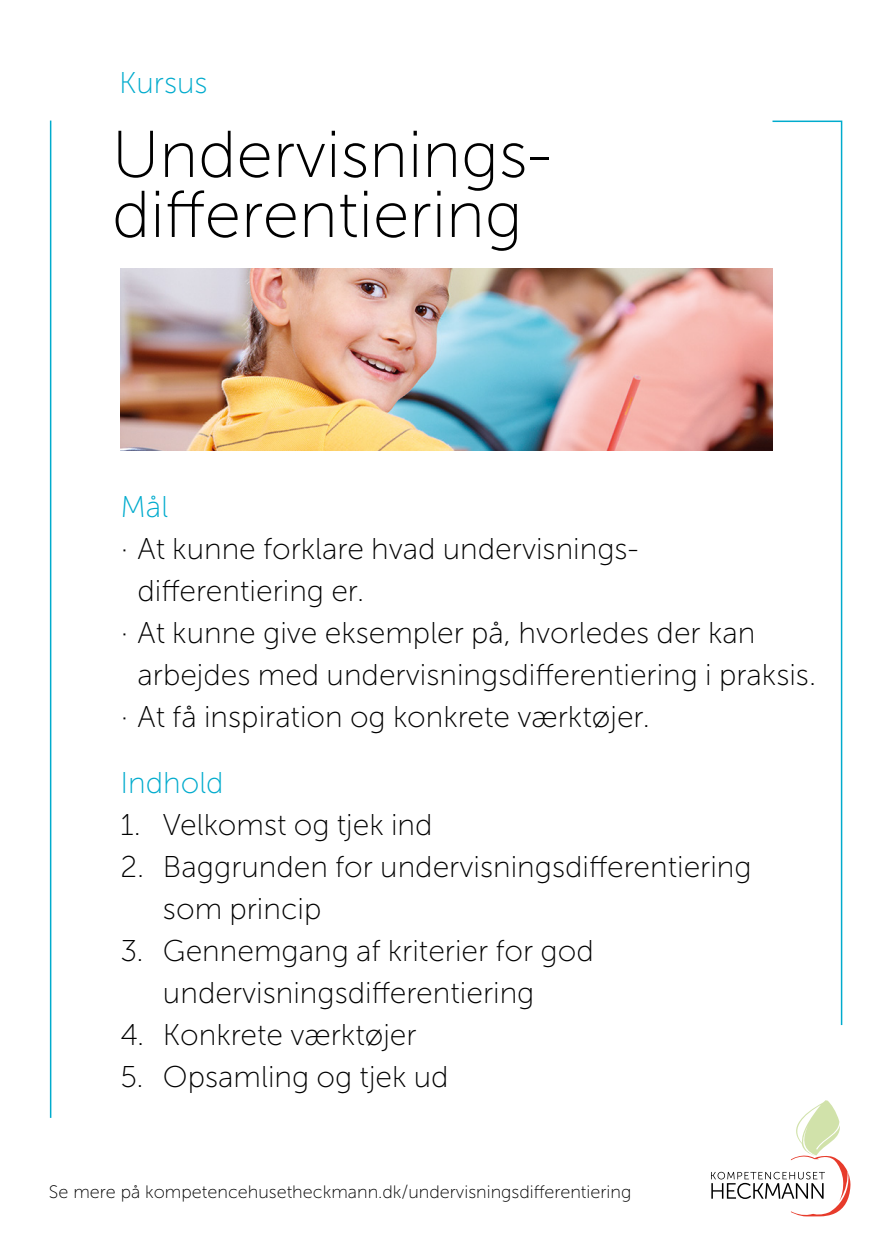
<style>
.page{position:relative;width:893px;height:1259px;background:#fff}
.page>*{position:absolute;margin:0;border:0;box-sizing:border-box;transform-origin:0 0}
.t1{font:66px "Museo Sans 100";color:#000}
.Brød_m_indryk{font:30px "Museo Sans 100";color:#000}
.Brød_m_indryk-2{font:30px "Museo Sans 100";color:#00abcd}
.Brød{font:30px "Museo Sans 100";color:#00abcd}
.t2{font:18px "Museo Sans 100";color:#000}
</style>
<div class="page">
<svg style="left:771px;top:120px;width:72px;height:906px"></svg>
<hr style="left:50px;top:121px;width:1px;height:997px;background:#00abcd">
<img style="left:120px;top:268px;width:652px;height:182px">
<svg style="left:711px;top:1100px;width:139px;height:116px"></svg>
<p class="Brød" style="left:119px;top:67px;width:90px">Kursus</p>
<p class="t1" style="left:112px;top:119px;width:441px">Undervisnings-</p>
<p class="t1" style="left:112px;top:179px;width:412px">differentiering</p>
<p class="Brød_m_indryk-2" style="left:120px;top:490px;width:49px">Mål</p>
<p class="Brød_m_indryk" style="left:120px;top:532px;width:519px">· At kunne forklare hvad undervisnings-</p>
<p class="Brød_m_indryk" style="left:137px;top:574px;width:228px">differentiering er.</p>
<p class="Brød_m_indryk" style="left:120px;top:616px;width:636px">· At kunne give eksempler på, hvorledes der kan</p>
<p class="Brød_m_indryk" style="left:137px;top:658px;width:680px">arbejdes med undervisningsdifferentiering i praksis.</p>
<p class="Brød_m_indryk" style="left:120px;top:700px;width:531px">· At få inspiration og konkrete værktøjer.</p>
<p class="Brød_m_indryk-2" style="left:120px;top:766px;width:105px">Indhold</p>
<p class="Brød_m_indryk" style="left:120px;top:808px;width:314px">1. Velkomst og tjek ind</p>
<p class="Brød_m_indryk" style="left:120px;top:850px;width:633px">2. Baggrunden for undervisningsdifferentiering</p>
<p class="Brød_m_indryk" style="left:163px;top:892px;width:160px">som princip</p>
<p class="Brød_m_indryk" style="left:120px;top:934px;width:475px">3. Gennemgang af kriterier for god</p>
<p class="Brød_m_indryk" style="left:163px;top:976px;width:373px">undervisningsdifferentiering</p>
<p class="Brød_m_indryk" style="left:120px;top:1018px;width:298px">4. Konkrete værktøjer</p>
<p class="Brød_m_indryk" style="left:120px;top:1060px;width:330px">5. Opsamling og tjek ud</p>
<p class="t2" style="left:49px;top:1182px;width:584px">Se mere på kompetencehusetheckmann.dk/undervisningsdifferentiering</p>
</div>
